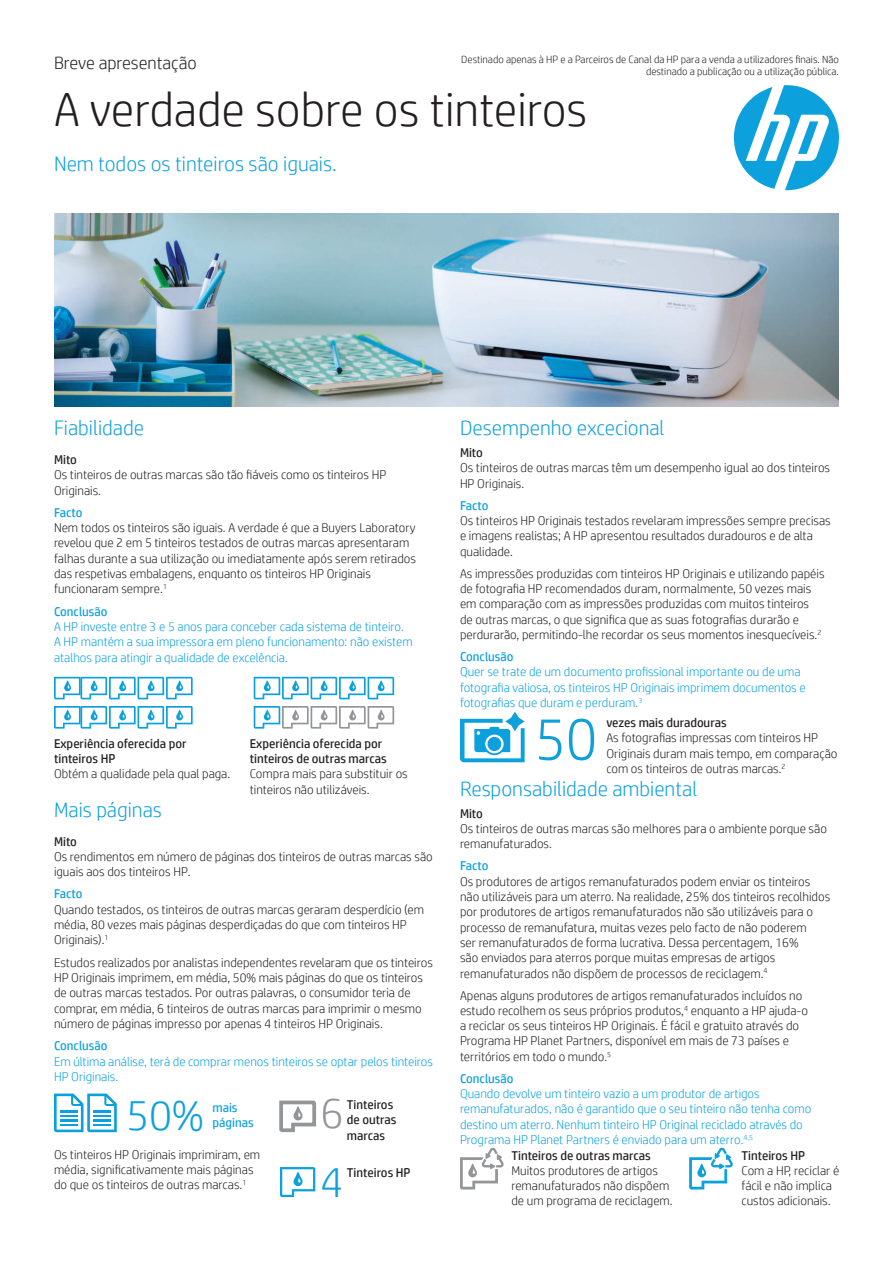
<style>
.page{position:relative;width:893px;height:1263px;background:#fff}
.page>*{position:absolute;margin:0;border:0;box-sizing:border-box;transform-origin:0 0}
.t1{font:300 59.55px "HP Simplified";color:#0ca0dd}
.t2{font:300 48px "HP Simplified";color:#231f20}
.t3{font:300 42.75px "HP Simplified";color:#0ca0dd}
.t4{font:300 42.75px "HP Simplified";color:#939598}
.t5{font:300 21px "HP Simplified";color:#0ca0dd}
.t6{font:300 18px "HP Simplified";color:#231f20}
.t7{font:300 12.75px/15.3px "HP Simplified";color:#231f20}
.t8{font:300 12.75px/15.3px "HP Simplified";color:#0ca0dd}
.t9{font:12.75px/15.3px "HP Simplified";color:#231f20}
.t10{font:12.75px/15.3px "HP Simplified";color:#0ca0dd}
.t11{font:12.75px "HP Simplified";letter-spacing:-.005em;color:#08a0dc}
.t12{font:300 10.5px/12.6px "HP Simplified";color:#231f20;text-align:right}
.t13{font:300 7.5px "HP Simplified";color:#231f20}
</style>
<div class="page">
<img style="left:54px;top:214px;width:785px;height:192px">
<svg style="left:734px;top:85px;width:105px;height:105px"></svg>
<svg style="left:54px;top:677px;width:139px;height:22px"></svg>
<svg style="left:254px;top:677px;width:140px;height:22px"></svg>
<svg style="left:54px;top:706px;width:139px;height:23px"></svg>
<svg style="left:254px;top:706px;width:140px;height:23px"></svg>
<svg style="left:280px;top:1167px;width:35px;height:30px"></svg>
<svg style="left:279px;top:1100px;width:37px;height:32px"></svg>
<svg style="left:460px;top:712px;width:65px;height:50px"></svg>
<svg style="left:460px;top:1148px;width:44px;height:41px"></svg>
<svg style="left:689px;top:1148px;width:44px;height:41px"></svg>
<svg style="left:54px;top:1093px;width:63px;height:39px"></svg>
<p class="t12" style="left:461px;top:52px;width:379px">Destinado apenas à HP e a Parceiros de Canal da HP para a venda a utilizadores finais. Não destinado a publicação ou a utilização pública.</p>
<h3 class="t6" style="left:54px;top:51px;width:144px">Breve apresentação</h3>
<h2 class="t2" style="left:54px;top:78px;width:535px">A verdade sobre os tinteiros</h2>
<h3 class="t5" style="left:54px;top:150px;width:284px">Nem todos os tinteiros são iguais.</h3>
<h3 class="t5" style="left:54px;top:414px;width:91px">Fiabilidade</h3>
<p class="t9" style="left:54px;top:452px;width:24px">Mito</p>
<p class="t7" style="left:54px;top:467px;width:334px">Os tinteiros de outras marcas são tão fiáveis como os tinteiros HP<br>Originais.</p>
<p class="t11" style="left:54px;top:504px;width:30px">Facto</p>
<p class="t7" style="left:54px;top:520px;width:363px">Nem todos os tinteiros são iguais. A verdade é que a Buyers Laboratory revelou que 2 em 5 tinteiros testados de outras marcas apresentaram falhas durante a sua utilização ou imediatamente após serem retirados das respetivas embalagens, enquanto os tinteiros HP Originais funcionaram sempre.<sup>1</sup></p>
<p class="t10" style="left:54px;top:603px;width:55px">Conclusão</p>
<p class="t8" style="left:54px;top:618px;width:360px">A HP investe entre 3 e 5 anos para conceber cada sistema de tinteiro.<br>A HP mantém a sua impressora em pleno funcionamento: não existem atalhos para atingir a qualidade de excelência.</p>
<h3 class="t5" style="left:460px;top:414px;width:206px">Desempenho excecional</h3>
<p class="t9" style="left:460px;top:445px;width:24px">Mito</p>
<p class="t7" style="left:460px;top:460px;width:372px">Os tinteiros de outras marcas têm um desempenho igual ao dos tinteiros<br>HP Originais.</p>
<p class="t11" style="left:460px;top:497px;width:30px">Facto</p>
<p class="t7" style="left:460px;top:513px;width:372px">Os tinteiros HP Originais testados revelaram impressões sempre precisas e imagens realistas; A HP apresentou resultados duradouros e de alta qualidade.</p>
<p class="t7" style="left:460px;top:565px;width:366px">As impressões produzidas com tinteiros HP Originais e utilizando papéis de fotografia HP recomendados duram, normalmente, 50 vezes mais em comparação com as impressões produzidas com muitos tinteiros de outras marcas, o que significa que as suas fotografias durarão e perdurarão, permitindo-lhe recordar os seus momentos inesquecíveis.<sup>2</sup></p>
<p class="t10" style="left:460px;top:649px;width:55px">Conclusão</p>
<p class="t8" style="left:460px;top:664px;width:347px">Quer se trate de um documento profissional importante ou de uma fotografia valiosa, os tinteiros HP Originais imprimem documentos e fotografias que duram e perduram.<sup>3</sup></p>
<p class="t9" style="left:606px;top:715px;width:122px">vezes mais duradouras</p>
<p class="t7" style="left:606px;top:730px;width:233px">As fotografias impressas com tinteiros HP<br>Originais duram mais tempo, em comparação com os tinteiros de outras marcas.</p>
<h1 class="t1" style="left:535px;top:700px;width:64px">50</h1>
<p class="t9" style="left:54px;top:735px;width:134px">Experiência oferecida por tinteiros HP</p>
<p class="t7" style="left:54px;top:766px;width:178px">Obtém a qualidade pela qual paga.</p>
<p class="t9" style="left:250px;top:735px;width:139px">Experiência oferecida por tinteiros de outras marcas</p>
<p class="t7" style="left:250px;top:766px;width:160px">Compra mais para substituir os tinteiros não utilizáveis.</p>
<p class="t13" style="left:782px;top:761px;width:5px">2</p>
<h3 class="t5" style="left:460px;top:775px;width:239px">Responsabilidade ambiental</h3>
<p class="t9" style="left:460px;top:805px;width:24px">Mito</p>
<p class="t7" style="left:460px;top:821px;width:368px">Os tinteiros de outras marcas são melhores para o ambiente porque são remanufaturados.</p>
<p class="t11" style="left:460px;top:858px;width:30px">Facto</p>
<p class="t7" style="left:460px;top:873px;width:372px">Os produtores de artigos remanufaturados podem enviar os tinteiros não utilizáveis para um aterro. Na realidade, 25% dos tinteiros recolhidos por produtores de artigos remanufaturados não são utilizáveis para o processo de remanufatura, muitas vezes pelo facto de não poderem<br>ser remanufaturados de forma lucrativa. Dessa percentagem, 16%<br>são enviados para aterros porque muitas empresas de artigos remanufaturados não dispõem de processos de reciclagem.<sup>4</sup></p>
<p class="t7" style="left:460px;top:987px;width:350px">Apenas alguns produtores de artigos remanufaturados incluídos no estudo recolhem os seus próprios produtos,<sup>4</sup> enquanto a HP ajuda-o a reciclar os seus tinteiros HP Originais. É fácil e gratuito através do Programa HP Planet Partners, disponível em mais de 73 países e territórios em todo o mundo.<sup>5</sup></p>
<p class="t10" style="left:460px;top:1070px;width:55px">Conclusão</p>
<p class="t8" style="left:460px;top:1086px;width:353px">Quando devolve um tinteiro vazio a um produtor de artigos remanufaturados, não é garantido que o seu tinteiro não tenha como destino um aterro. Nenhum tinteiro HP Original reciclado através do Programa HP Planet Partners é enviado para um aterro.<sup>4,5</sup></p>
<h3 class="t5" style="left:54px;top:796px;width:110px">Mais páginas</h3>
<p class="t9" style="left:54px;top:833px;width:24px">Mito</p>
<p class="t7" style="left:54px;top:848px;width:380px">Os rendimentos em número de páginas dos tinteiros de outras marcas são iguais aos dos tinteiros HP.</p>
<p class="t11" style="left:54px;top:886px;width:30px">Facto</p>
<p class="t7" style="left:54px;top:901px;width:372px">Quando testados, os tinteiros de outras marcas geraram desperdício (em média, 80 vezes mais páginas desperdiçadas do que com tinteiros HP<br>Originais).<sup>1</sup></p>
<p class="t7" style="left:54px;top:954px;width:380px">Estudos realizados por analistas independentes revelaram que os tinteiros HP Originais imprimem, em média, 50% mais páginas do que os tinteiros de outras marcas testados. Por outras palavras, o consumidor teria de comprar, em média, 6 tinteiros de outras marcas para imprimir o mesmo número de páginas impresso por apenas 4 tinteiros HP Originais.</p>
<p class="t10" style="left:54px;top:1038px;width:55px">Conclusão</p>
<p class="t8" style="left:54px;top:1053px;width:380px">Em última análise, terá de comprar menos tinteiros se optar pelos tinteiros<br>HP Originais.</p>
<h3 class="t4" style="left:321px;top:1085px;width:24px">6</h3>
<h3 class="t3" style="left:321px;top:1154px;width:24px">4</h3>
<p class="t9" style="left:347px;top:1097px;width:51px">Tinteiros de outras marcas</p>
<h3 class="t3" style="left:126px;top:1087px;width:80px">50%</h3>
<p class="t10" style="left:213px;top:1099px;width:43px">mais páginas</p>
<p class="t7" style="left:54px;top:1146px;width:208px">Os tinteiros HP Originais imprimiram, em média, significativamente mais páginas do que os tinteiros de outras marcas.<sup>1</sup></p>
<p class="t9" style="left:741px;top:1147px;width:65px">Tinteiros HP</p>
<p class="t9" style="left:511px;top:1147px;width:141px">Tinteiros de outras marcas</p>
<p class="t7" style="left:511px;top:1162px;width:163px">Muitos produtores de artigos remanufaturados não dispõem de um programa de reciclagem.</p>
<p class="t7" style="left:741px;top:1162px;width:99px">Com a HP, reciclar é fácil e não implica custos adicionais.</p>
<p class="t9" style="left:347px;top:1165px;width:65px">Tinteiros HP</p>
</div>
